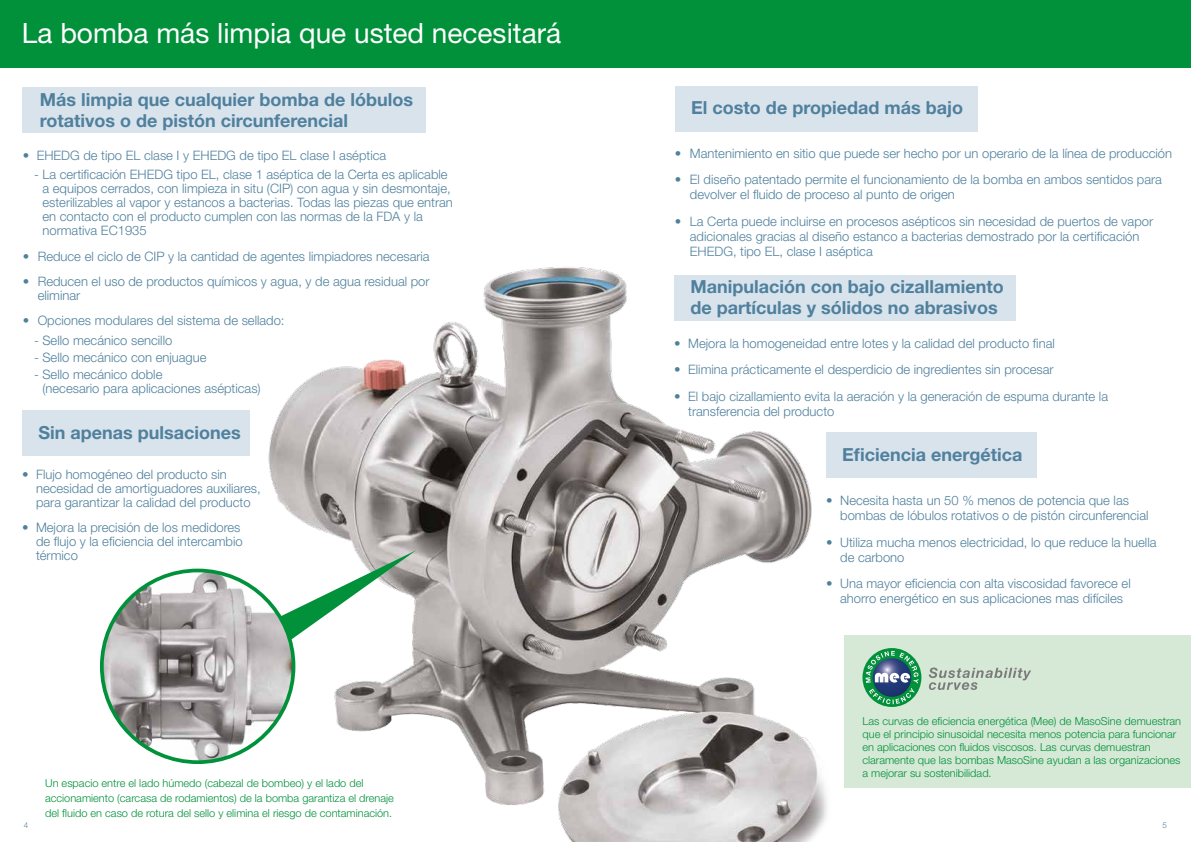
<style>
.page{position:relative;width:1191px;height:842px;background:#fff}
.page>*{position:absolute;margin:0;border:0;box-sizing:border-box;transform-origin:0 0}
.t1{font:28px "Helvetica Neue LT Std";color:#fff}
.t2{font:700 18px/21px "Helvetica Neue LT Std";color:#4f809d}
.t3{font:300 13px/14px "Helvetica Neue LT Std";color:#4f809d}
.t4{font:300 11px/13px "Helvetica Neue LT Std";color:#00913a}
.t5{font:300 8px "Helvetica Neue LT Std";color:#4f809d}
</style>
<div class="page">
<div style="left:844px;top:635px;width:347px;height:153px;background:#d6e8d6"></div>
<div style="left:0;top:0;width:1191px;height:68px;background:#00913a"></div>
<img style="left:193px;top:267px;width:691px;height:575px">
<div style="left:674px;top:276px;width:342px;height:45px;background:#d9e3ec"></div>
<div style="left:23px;top:87px;width:403px;height:46px;background:#d9e3ec"></div>
<div style="left:675px;top:86px;width:302px;height:46px;background:#d9e3ec"></div>
<div style="left:22px;top:410px;width:228px;height:46px;background:#d9e3ec"></div>
<div style="left:826px;top:432px;width:211px;height:46px;background:#d9e3ec"></div>
<svg style="left:276px;top:550px;width:140px;height:93px"></svg>
<img style="left:102px;top:570px;width:191px;height:192px;border-radius:96px">
<div style="left:100px;top:569px;width:195px;height:195px;border:4px solid #00913a;border-radius:50%"></div>
<svg style="left:928px;top:667px;width:103px;height:23px"></svg>
<svg style="left:862px;top:648px;width:59px;height:59px"></svg>
<svg style="left:865px;top:651px;width:53px;height:53px;background:#539483"></svg>
<h1 class="t1" style="left:22px;top:16px;width:540px">La bomba más limpia que usted necesitará</h1>
<h2 class="t2" style="left:40px;top:89px;width:375px">Más limpia que cualquier bomba de lóbulos rotativos o de pistón circunferencial</h2>
<p class="t3" style="left:23px;top:148px;width:365px">• EHEDG de tipo EL clase I y EHEDG de tipo EL clase I aséptica</p>
<p class="t3" style="left:42px;top:167px;width:412px;text-indent:-8px">- La certificación EHEDG tipo EL, clase 1 aséptica de la Certa es aplicable a equipos cerrados, con limpieza in situ (CIP) con agua y sin desmontaje, esterilizables al vapor y estancos a bacterias. Todas las piezas que entran en contacto con el producto cumplen con las normas de la FDA y la normativa EC1935</p>
<p class="t3" style="left:23px;top:249px;width:408px">• Reduce el ciclo de CIP y la cantidad de agentes limpiadores necesaria</p>
<p class="t3" style="left:38px;top:274px;width:393px;text-indent:-15px">• Reducen el uso de productos químicos y agua, y de agua residual por eliminar</p>
<p class="t3" style="left:23px;top:313px;width:263px">• Opciones modulares del sistema de sellado:</p>
<p class="t3" style="left:34px;top:333px;width:140px">- Sello mecánico sencillo</p>
<p class="t3" style="left:34px;top:350px;width:174px">- Sello mecánico con enjuague</p>
<p class="t3" style="left:42px;top:367px;width:220px;text-indent:-8px">- Sello mecánico doble<br>(necesario para aplicaciones asépticas)</p>
<h2 class="t2" style="left:38px;top:421px;width:204px">Sin apenas pulsaciones</h2>
<p class="t3" style="left:36px;top:467px;width:226px;text-indent:-14px">• Flujo homogéneo del producto sin necesidad de amortiguadores auxiliares, para garantizar la calidad del producto</p>
<p class="t3" style="left:36px;top:520px;width:208px;text-indent:-14px">• Mejora la precisión de los medidores de flujo y la eficiencia del intercambio térmico</p>
<p class="t4" style="left:45px;top:775px;width:350px;line-height:15px">Un espacio entre el lado húmedo (cabezal de bombeo) y el lado del accionamiento (carcasa de rodamientos) de la bomba garantiza el drenaje del fluido en caso de rotura del sello y elimina el riesgo de contaminación.</p>
<h2 class="t2" style="left:691px;top:97px;width:273px">El costo de propiedad más bajo</h2>
<p class="t3" style="left:675px;top:146px;width:499px">• Mantenimiento en sitio que puede ser hecho por un operario de la línea de producción</p>
<p class="t3" style="left:690px;top:172px;width:473px;line-height:15px;text-indent:-15px">• El diseño patentado permite el funcionamiento de la bomba en ambos sentidos para devolver el fluido de proceso al punto de origen</p>
<p class="t3" style="left:690px;top:213px;width:465px;line-height:15px;text-indent:-15px">• La Certa puede incluirse en procesos asépticos sin necesidad de puertos de vapor adicionales gracias al diseño estanco a bacterias demostrado por la certificación<br>EHEDG, tipo EL, clase I aséptica</p>
<h2 class="t2" style="left:690px;top:276px;width:315px">Manipulación con bajo cizallamiento de partículas y sólidos no abrasivos</h2>
<p class="t3" style="left:674px;top:336px;width:382px">• Mejora la homogeneidad entre lotes y la calidad del producto final</p>
<p class="t3" style="left:674px;top:362px;width:381px">• Elimina prácticamente el desperdicio de ingredientes sin procesar</p>
<p class="t3" style="left:688px;top:388px;width:421px;line-height:15px;text-indent:-14px">• El bajo cizallamiento evita la aeración y la generación de espuma durante la transferencia del producto</p>
<h2 class="t2" style="left:842px;top:443px;width:182px">Eficiencia energética</h2>
<p class="t3" style="left:840px;top:493px;width:310px;line-height:15px;text-indent:-14px">• Necesita hasta un 50 % menos de potencia que las bombas de lóbulos rotativos o de pistón circunferencial</p>
<p class="t3" style="left:840px;top:534px;width:318px;line-height:15px;text-indent:-14px">• Utiliza mucha menos electricidad, lo que reduce la huella de carbono</p>
<p class="t3" style="left:826px;top:576px;width:306px;line-height:15px;text-align:center">• Una mayor eficiencia con alta viscosidad favorece el ahorro energético en sus aplicaciones mas difíciles</p>
<p class="t4" style="left:862px;top:714px;width:320px">Las curvas de eficiencia energética (Mee) de MasoSine demuestran que el principio sinusoidal necesita menos potencia para funcionar en aplicaciones con fluidos viscosos. Las curvas demuestran claramente que las bombas MasoSine ayudan a las organizaciones a mejorar su sostenibilidad.</p>
<p class="t5" style="left:24px;top:820px;width:6px">4</p>
<p class="t5" style="left:1162px;top:820px;width:6px">5</p>
</div>
